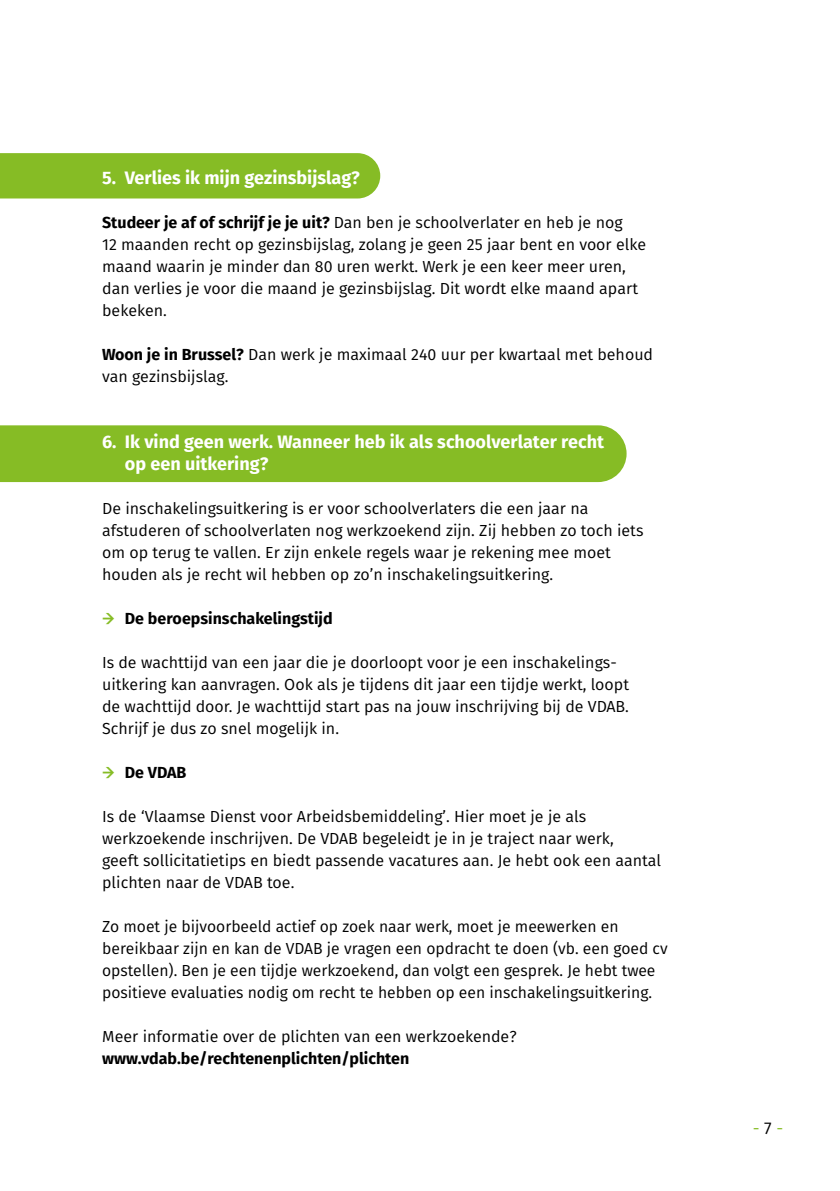
<style>
.page{position:relative;width:840px;height:1191px;background:#fff}
.page>*{position:absolute;margin:0;border:0;box-sizing:border-box;transform-origin:0 0}
.t1{font:700 18px/22px "Fira Sans";color:#fff}
.t2{font:17px "Fira Sans";color:#86bc25}
.t3{font:16px/22px "Fira Sans";color:#000}
.t4{font:700 16px "Fira Sans";color:#000}
.s1{font-weight:700}
.s2{color:#86bc25}
.s3{color:#000}
</style>
<div class="page">
<div style="left:0;top:153px;width:380px;height:45px;background:#86bc25"></div>
<div style="left:0;top:425px;width:626px;height:57px;background:#86bc25"></div>
<p class="t1" style="left:102px;top:166px;width:259px">5. Verlies ik mijn gezinsbijslag?</p>
<p class="t3" style="left:102px;top:211px;width:545px"><span class="s1">Studeer je af of schrijf je je uit?</span> Dan ben je schoolverlater en heb je nog<br>12 maanden recht op gezinsbijslag, zolang je geen 25 jaar bent en voor elke maand waarin je minder dan 80 uren werkt. Werk je een keer meer uren, dan verlies je voor die maand je gezinsbijslag. Dit wordt elke maand apart bekeken.</p>
<p class="t3" style="left:102px;top:343px;width:552px"><span class="s1">Woon je in Brussel?</span> Dan werk je maximaal 240 uur per kwartaal met behoud van gezinsbijslag.</p>
<p class="t1" style="left:125px;top:430px;width:480px;text-indent:-23px">6. Ik vind geen werk. Wanneer heb ik als schoolverlater recht op een uitkering?</p>
<p class="t3" style="left:102px;top:497px;width:542px">De inschakelingsuitkering is er voor schoolverlaters die een jaar na afstuderen of schoolverlaten nog werkzoekend zijn. Zij hebben zo toch iets om op terug te vallen. Er zijn enkele regels waar je rekening mee moet houden als je recht wil hebben op zo’n inschakelingsuitkering.</p>
<p class="t4" style="left:102px;top:607px;width:232px"><span class="s2">✓</span> De beroepsinschakelingstijd</p>
<p class="t3" style="left:102px;top:651px;width:528px">Is de wachttijd van een jaar die je doorloopt voor je een inschakelings&shy;uitkering kan aanvragen. Ook als je tijdens dit jaar een tijdje werkt, loopt de wachttijd door. Je wachttijd start pas na jouw inschrijving bij de VDAB.<br>Schrijf je dus zo snel mogelijk in.</p>
<p class="t4" style="left:102px;top:761px;width:86px"><span class="s2">✓</span> De VDAB</p>
<p class="t3" style="left:102px;top:805px;width:560px">Is de ‘Vlaamse Dienst voor Arbeidsbemiddeling’. Hier moet je je als werkzoekende inschrijven. De VDAB begeleidt je in je traject naar werk,<br>geeft sollicitatietips en biedt passende vacatures aan. Je hebt ook een aantal plichten naar de VDAB toe.</p>
<p class="t3" style="left:102px;top:915px;width:566px">Zo moet je bijvoorbeeld actief op zoek naar werk, moet je meewerken en bereikbaar zijn en kan de VDAB je vragen een opdracht te doen (vb. een goed cv opstellen). Ben je een tijdje werkzoekend, dan volgt een gesprek. Je hebt twee positieve evaluaties nodig om recht te hebben op een inschakelingsuitkering.</p>
<p class="t3" style="left:102px;top:1025px;width:416px">Meer informatie over de plichten van een werkzoekende?</p>
<p class="t4" style="left:102px;top:1047px;width:308px">www.vdab.be/rechtenenplichten/plichten</p>
<p class="t2" style="left:752px;top:1116px;width:32px">- <span class="s3">7</span> -</p>
</div>
